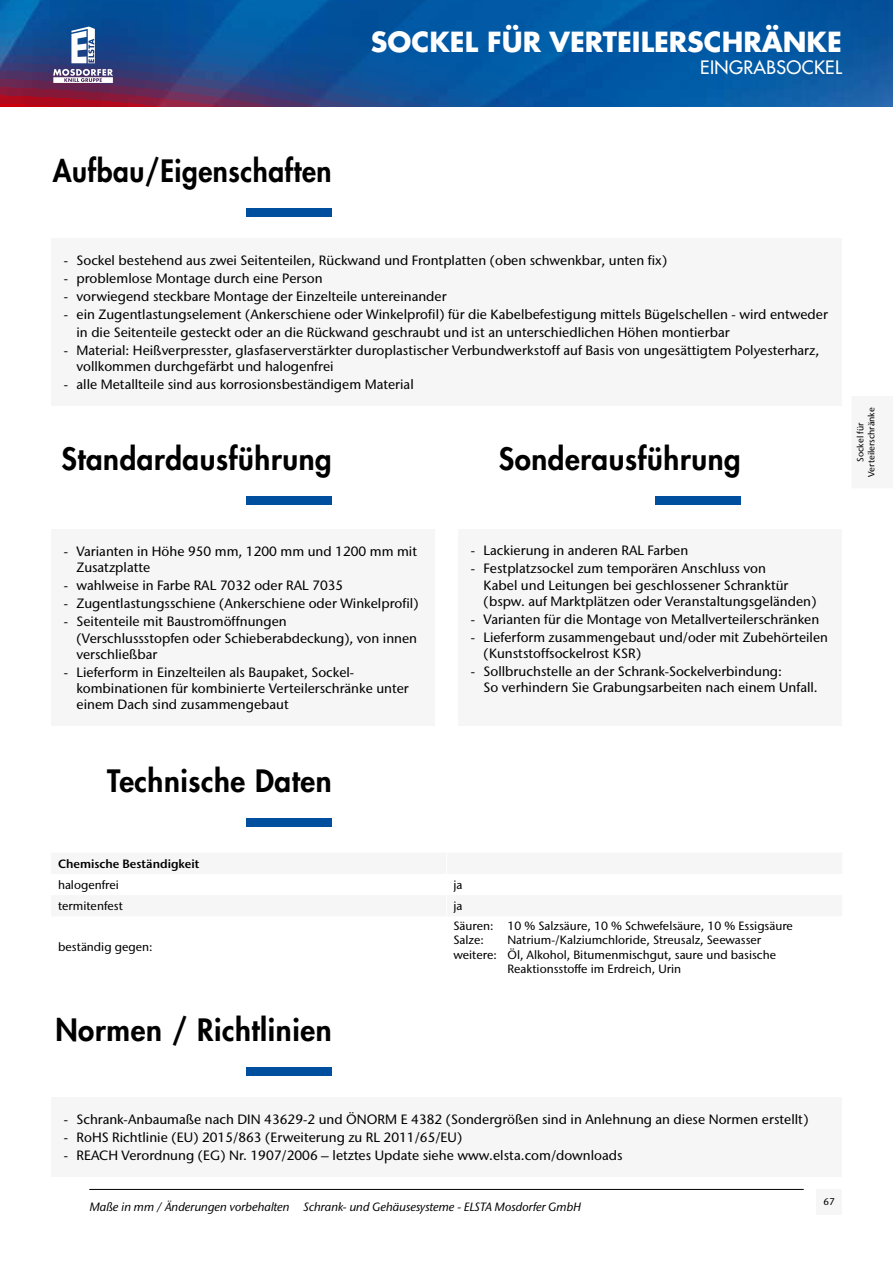
<style>
.page{position:relative;width:893px;height:1263px;background:#fff}
.page>*{position:absolute;margin:0;border:0;box-sizing:border-box;transform-origin:0 0}
.t1{font:800 30px "Futura LT Pro";letter-spacing:.02em;color:#000}
.t2{font:800 30px "Futura LT Pro";letter-spacing:.02em;color:#000;scale:.93 1}
.t3{font:700 27px "Futura LT Pro";color:#fff}
.t4{font:500 18px "Futura LT Pro";letter-spacing:.02em;color:#fff}
.t5{font:500 13.5px/16.2px "Stone Sans IIITC Pro";color:#000}
.t6{font:500 12px/14.4px "Stone Sans IIITC Pro";color:#000}
.t7{font:italic 500 12px "Stone Sans IIITC Pro";color:#000}
.t8{font:600 12px "Stone Sans IIITC Pro";color:#000}
.t9{font:500 9.75px "Stone Sans IIITC Pro";color:#000}
.t10{font:500 9px/10.8px "Stone Sans IIITC Pro";color:#000;text-align:center}
</style>
<div class="page">
<svg style="left:1px;top:0;width:892px;height:106px;fill:#0356a1"></svg>
<svg style="left:53px;top:69px;width:60px;height:14px"></svg>
<svg style="left:71px;top:27px;width:24px;height:36px"></svg>
<hr style="left:89px;top:1189px;width:715px;height:1px;background:#000">
<hr style="left:0;top:0;width:1px;height:106px;background:#e30613">
<div style="left:51px;top:530px;width:384px;height:196px;background:#f6f6f6"></div>
<div style="left:247px;top:818px;width:85px;height:9px;background:#004f9f"></div>
<div style="left:51px;top:1097px;width:791px;height:80px;background:#f6f6f6"></div>
<div style="left:247px;top:1067px;width:85px;height:8px;background:#004f9f"></div>
<div style="left:458px;top:529px;width:384px;height:196px;background:#f6f6f6"></div>
<div style="left:51px;top:238px;width:791px;height:168px;background:#f6f6f6"></div>
<div style="left:247px;top:208px;width:85px;height:9px;background:#004f9f"></div>
<div style="left:247px;top:497px;width:85px;height:8px;background:#004f9f"></div>
<div style="left:656px;top:497px;width:85px;height:8px;background:#004f9f"></div>
<hr style="left:851px;top:396px;width:2px;height:92px;background:#f6f6f6">
<div style="left:816px;top:1189px;width:26px;height:25px;background:#f6f6f6"></div>
<h2 class="t3" style="left:371px;top:21px;width:472px">SOCKEL FÜR VERTEILERSCHRÄNKE</h2>
<h3 class="t4" style="left:700px;top:54px;width:143px">EINGRABSOCKEL</h3>
<h1 class="t2" style="left:53px;top:148px;width:301px">Aufbau/Eigenschaften</h1>
<p class="t5" style="left:64px;top:252px;width:605px">- Sockel bestehend aus zwei Seitenteilen, Rückwand und Frontplatten (oben schwenkbar, unten fix)</p>
<p class="t5" style="left:64px;top:270px;width:260px">- problemlose Montage durch eine Person</p>
<p class="t5" style="left:64px;top:288px;width:384px">- vorwiegend steckbare Montage der Einzelteile untereinander</p>
<p class="t5" style="left:77px;top:305px;width:753px;line-height:18px;text-indent:-13px">- ein Zugentlastungselement (Ankerschiene oder Winkelprofil) für die Kabelbefestigung mittels Bügelschellen - wird entweder in die Seitenteile gesteckt oder an die Rückwand geschraubt und ist an unterschiedlichen Höhen montierbar</p>
<p class="t5" style="left:77px;top:342px;width:744px;text-indent:-13px">- Material: Heißverpresster, glasfaserverstärkter duroplastischer Verbundwerkstoff auf Basis von ungesättigtem Polyesterharz, vollkommen durchgefärbt und halogenfrei</p>
<p class="t5" style="left:64px;top:376px;width:351px">- alle Metallteile sind aus korrosionsbeständigem Material</p>
<h1 class="t1" style="left:61px;top:436px;width:272px">Standardausführung</h1>
<h1 class="t1" style="left:499px;top:436px;width:244px">Sonderausführung</h1>
<p class="t10" style="left:855px;top:477px;width:71px;rotate:-90deg">Sockel für<br>Verteilerschränke</p>
<p class="t5" style="left:77px;top:543px;width:342px;text-indent:-13px">- Varianten in Höhe 950 mm, 1200 mm und 1200 mm mit<br>Zusatzplatte</p>
<p class="t5" style="left:64px;top:577px;width:281px">- wahlweise in Farbe RAL 7032 oder RAL 7035</p>
<p class="t5" style="left:64px;top:595px;width:356px">- Zugentlastungsschiene (Ankerschiene oder Winkelprofil)</p>
<p class="t5" style="left:77px;top:613px;width:342px;text-indent:-13px">- Seitenteile mit Baustromöffnungen<br>(Verschlussstopfen oder Schieberabdeckung), von innen verschließbar</p>
<p class="t5" style="left:77px;top:664px;width:334px;text-indent:-13px">- Lieferform in Einzelteilen als Baupaket, Sockel&shy;kombinationen für kombinierte Verteilerschränke unter einem Dach sind zusammengebaut</p>
<h1 class="t1" style="left:107px;top:758px;width:226px">Technische Daten</h1>
<p class="t5" style="left:471px;top:542px;width:219px">- Lackierung in anderen RAL Farben</p>
<p class="t5" style="left:484px;top:560px;width:334px;text-indent:-13px">- Festplatzsockel zum temporären Anschluss von<br>Kabel und Leitungen bei geschlossener Schranktür (bspw. auf Marktplätzen oder Veranstaltungsgeländen)</p>
<p class="t5" style="left:471px;top:611px;width:350px">- Varianten für die Montage von Metallverteilerschränken</p>
<p class="t5" style="left:484px;top:629px;width:346px;text-indent:-13px">- Lieferform zusammengebaut und/oder mit Zubehörteilen (Kunststoffsockelrost KSR)</p>
<p class="t5" style="left:484px;top:663px;width:336px;text-indent:-13px">- Sollbruchstelle an der Schrank-Sockelverbindung:<br>So verhindern Sie Grabungsarbeiten nach einem Unfall.</p>
<p class="t8" style="left:58px;top:856px;width:143px">Chemische Beständigkeit</p>
<p class="t6" style="left:58px;top:877px;width:63px">halogenfrei</p>
<p class="t6" style="left:453px;top:877px;width:10px">ja</p>
<p class="t6" style="left:58px;top:899px;width:66px">termitenfest</p>
<p class="t6" style="left:453px;top:899px;width:10px">ja</p>
<p class="t6" style="left:58px;top:940px;width:96px">beständig gegen:</p>
<p class="t6" style="left:453px;top:918px;width:341px">Säuren: 10 % Salzsäure, 10 % Schwefelsäure, 10 % Essigsäure<br>Salze:</p>
<p class="t6" style="left:507px;top:933px;width:255px">Natrium-/Kalziumchloride, Streusalz, Seewasser</p>
<p class="t6" style="left:453px;top:947px;width:324px">weitere: Öl, Alkohol, Bitumenmischgut, saure und basische</p>
<p class="t6" style="left:507px;top:961px;width:175px">Reaktionsstoffe im Erdreich, Urin</p>
<h1 class="t1" style="left:55px;top:1007px;width:278px">Normen / Richtlinien</h1>
<p class="t5" style="left:64px;top:1111px;width:746px">- Schrank-Anbaumaße nach DIN 43629-2 und ÖNORM E 4382 (Sondergrößen sind in Anlehnung an diese Normen erstellt)</p>
<p class="t5" style="left:64px;top:1129px;width:400px">- RoHS Richtlinie (EU) 2015/863 (Erweiterung zu RL 2011/65/EU)</p>
<p class="t5" style="left:64px;top:1147px;width:560px">- REACH Verordnung (EG) Nr. 1907/2006 – letztes Update siehe www.elsta.com/downloads</p>
<p class="t7" style="left:90px;top:1199px;width:493px">Maße in mm / Änderungen vorbehalten Schrank- und Gehäusesysteme - ELSTA Mosdorfer GmbH</p>
<p class="t9" style="left:823px;top:1196px;width:13px">67</p>
</div>
